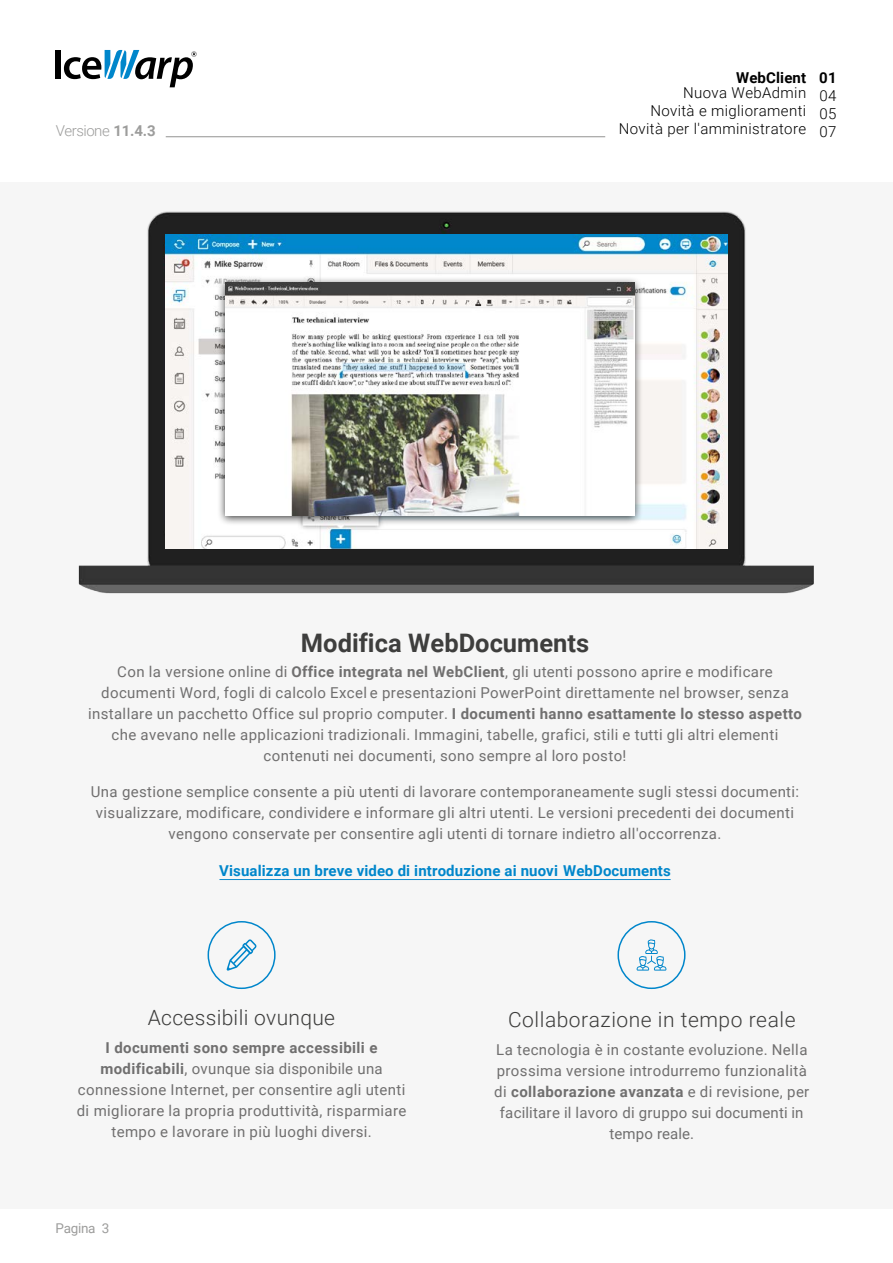
<style>
.page{position:relative;width:893px;height:1263px;background:#fff}
.page>*{position:absolute;margin:0;border:0;box-sizing:border-box;transform-origin:0 0}
.t1{font:700 25.5px "Roboto";color:#3e3e3d}
.t2{font:300 21px "Roboto";letter-spacing:.025em;color:#3c3c3b}
.t3{font:15px/21px "Roboto";letter-spacing:.025em;color:#706f6f;text-align:center}
.t4{font:300 15px/18px "Roboto";letter-spacing:.025em;color:#000;text-align:justify}
.t5{font:700 15px "Roboto";letter-spacing:.01em;color:#0086cb}
.t6{font:300 15px "Roboto";letter-spacing:-.03em;color:#9d9d9c}
.t7{font:700 15px "Roboto";letter-spacing:.01em;color:#000}
.t8{font:13.5px "Roboto";color:#9d9d9c}
.s1{font-weight:700}
.s2{font-style:inherit}
</style>
<div class="page">
<div style="left:0;top:183px;width:893px;height:1026px;background:#f6f6f6"></div>
<div style="left:55px;top:50px;width:6px;height:29px;background:#000"></div>
<svg style="left:64px;top:50px;width:133px;height:37px"></svg>
<hr style="left:166px;top:136px;width:439px;height:1px;background:#9d9d9c">
<img style="left:78px;top:211px;width:736px;height:383px">
<img style="left:166px;top:234px;width:562px;height:314px">
<div style="left:617px;top:921px;width:68px;height:68px;border:2px solid #0086cb;border-radius:50%"></div>
<div style="left:208px;top:921px;width:68px;height:68px;border:2px solid #0086cb;border-radius:50%"></div>
<svg style="left:227px;top:939px;width:30px;height:32px"></svg>
<svg style="left:637px;top:939px;width:29px;height:31px"></svg>
<div style="left:217px;top:277px;width:426px;height:249px;background:#000;opacity:.75"></div>
<img style="left:225px;top:283px;width:409px;height:232px">
<hr style="left:219px;top:879px;width:452px;height:1px;background:#0086cb">
<p class="t7" style="left:736px;top:69px;width:72px">WebClient</p>
<p class="t4" style="left:650px;top:83px;width:157px;text-align:right">Nuova WebAdmin<br>Novità e miglioramenti</p>
<p class="t6" style="left:56px;top:122px;width:102px">Versione <span class="s1">11.4.3</span></p>
<p class="t4" style="left:619px;top:119px;width:189px">Novità per l'amministratore</p>
<p class="t7" style="left:819px;top:69px;width:19px">01</p>
<p class="t4" style="left:820px;top:87px;width:18px">04<br>05<br>07</p>
<h1 class="t1" style="left:301px;top:628px;width:290px"><span class="s2">Modifica</span> WebDocuments</h1>
<p class="t3" style="left:88px;top:661px;width:715px">Con la versione online di <span class="s1">Office integrat</span><span class="s1">a nel</span> <span class="s1">WebClient</span><span class="s2">,</span> gli utenti possono aprire e modificare documenti W<span class="s2">ord</span>, fogli di calcolo <span class="s2">Excel</span> e presentazioni <span class="s2">PowerPoint</span> direttamente nel browser<span class="s2">,</span> senza installare un pacchetto Office sul proprio computer. <span class="s1">I documenti hanno esattamente lo stesso aspetto </span>che avevano nelle applicazioni tradizionali. Immagini, tabelle, grafici, stili e tutti gli altri elementi contenuti nei documenti, sono sempre al loro posto!</p>
<p class="t3" style="left:91px;top:781px;width:710px">Una gestione semplice consente a pi<span class="s2">ù</span> utenti di lavorare contemporaneamente sugli stessi documenti: visualizzare, modificare, condividere e informare gli altri utenti. Le versioni precedenti dei documenti vengono conservate per consentire agli utenti di tornare indietro all'occorrenza<span class="s2">.</span></p>
<p class="t5" style="left:219px;top:860px;width:453px">Visualizza un breve video di introduzione ai nuovi <span class="s2">WebDocuments</span></p>
<h2 class="t2" style="left:148px;top:1003px;width:189px">Accessibili ovunque</h2>
<p class="t3" style="left:77px;top:1036px;width:331px"><span class="s1">I documenti sono sempre accessibili e modificabili</span>, ovunque sia disponibile una connessione Internet, per consentire agli utenti di migliorare la propria produttivit<span class="s2">à</span>, risparmiare tempo e lavorare in pi<span class="s2">ù</span> luoghi diversi<span class="s2">.</span></p>
<p class="t8" style="left:55px;top:1220px;width:55px">Pag<span class="s2">ina</span> 3</p>
<h2 class="t2" style="left:508px;top:1005px;width:289px">Collaborazione in tempo reale</h2>
<p class="t3" style="left:494px;top:1038px;width:317px">La tecnologia <span class="s2">è</span> in costante evoluzione. Nella prossima versione introdurremo funzionalit<span class="s2">à </span>di <span class="s1">collaborazione avanzata</span> e di revisione, per facilitare il lavoro di gruppo sui documenti in tempo reale<span class="s2">.</span></p>
</div>
